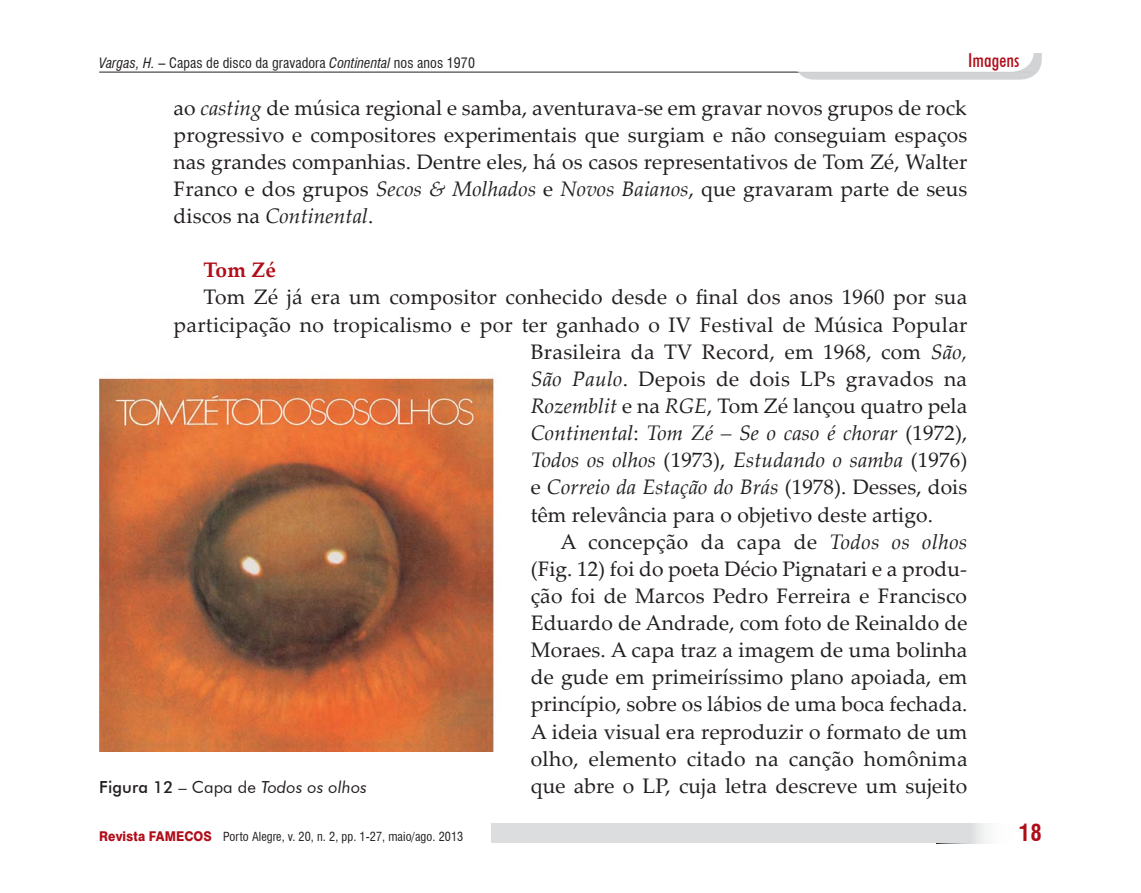
<style>
.page{position:relative;width:1141px;height:893px;background:#fff}
.page>*{position:absolute;margin:0;border:0;box-sizing:border-box;transform-origin:0 0}
.t1{font:700 condensed 22.75px "Swiss 721 BT";color:#b00d19}
.Texto{font:21px/27.1px "Palatino Linotype";letter-spacing:.015em;color:#231f20;text-align:justify}
.Text_1{font:21px/27.1px "Palatino Linotype";letter-spacing:.005em;color:#231f20;text-align:justify}
.Texto-2{font:italic 21px "Palatino Linotype";letter-spacing:.005em;color:#231f20}
.Texto-3{font:700 21px "Palatino Linotype";color:#b00d19}
.t2{font:500 condensed 19.25px "Futura BT";letter-spacing:.005em;color:#b00d19}
.Legenda{font:italic 16.62px "Futura BT";letter-spacing:.005em;color:#231f20}
.t3{font:condensed 14px "Swiss 721 BT";letter-spacing:.005em;color:#231f20}
.t4{font:condensed 12.25px "Swiss 721 BT";letter-spacing:.005em;color:#231f20}
.s1{font-style:italic}
.s2{font-style:normal}
.s3{font-weight:500;font-style:normal}
.s4{font-weight:800;font-stretch:normal;font-size:13.47px;color:#b00d19}
</style>
<div class="page">
<svg style="left:969px;top:823px;width:18px;height:20px"></svg>
<div style="left:491px;top:823px;width:478px;height:20px;background:#dcdddf"></div>
<hr style="left:99px;top:72px;width:934px;height:1px;background:#231f20">
<div style="left:794px;top:10px;width:248px;height:70px;background:#d1d2d4;border-radius:21px"></div>
<div style="left:782px;top:1px;width:251px;height:70px;background:#fff;border-radius:21px"></div>
<div style="left:781px;top:1px;width:253px;height:71px;border:2px solid #fff;border-radius:21px"></div>
<div style="left:1021px;top:1px;width:26px;height:51px;background:#fff"></div>
<img style="left:99px;top:377px;width:396px;height:375px">
<p class="t3" style="left:99px;top:54px;width:377px"><span class="s1">Vargas, H.</span> – Capas de disco da gravadora <span class="s1">Continental</span> nos anos 1970</p>
<p class="t2" style="left:968px;top:48px;width:53px">Imagens</p>
<p class="Text_1" style="left:174px;top:93px;width:795px">ao <span class="s1">casting</span> de música regional e samba, aventurava-se em gravar novos grupos de rock progressivo e compositores experimentais que surgiam e não conseguiam espaços nas grandes companhias. Dentre eles, há os casos representativos de Tom Zé, Walter Franco e dos grupos <span class="s1">Secos &amp; Molhados</span> e <span class="s1">Novos Baianos</span>, que gravaram parte de seus discos na <span class="s1">Continental</span>.</p>
<p class="Texto-3" style="left:203px;top:255px;width:74px">Tom Zé</p>
<p class="Texto" style="left:203px;top:283px;width:766px">Tom Zé já era um compositor conhecido desde o final dos anos 1960 por sua</p>
<p class="Texto" style="left:174px;top:310px;width:795px">participação no tropicalismo e por ter ganhado o IV Festival de Música Popular</p>
<p class="Texto" style="left:531px;top:337px;width:438px">Brasileira da TV Record, em 1968, com <span class="s1">São,</span></p>
<p class="Texto" style="left:531px;top:364px;width:438px"><span class="s1">São Paulo</span>. Depois de dois LPs gravados na</p>
<p class="Texto" style="left:531px;top:391px;width:438px"><span class="s1">Rozemblit</span> e na <span class="s1">RGE</span>, Tom Zé lançou quatro pela</p>
<p class="Texto-2" style="left:531px;top:418px;width:438px">Continental<span class="s2">:</span> Tom Zé – Se o caso é chorar <span class="s2">(1972),</span></p>
<p class="Texto-2" style="left:531px;top:445px;width:438px">Todos os olhos <span class="s2">(1973),</span> Estudando o samba <span class="s2">(1976)</span></p>
<p class="Texto-2" style="left:531px;top:472px;width:438px"><span class="s2">e</span> Correio da Estação do Brás <span class="s2">(1978). Desses, dois</span></p>
<p class="Texto" style="left:531px;top:500px;width:404px">têm relevância para o objetivo deste artigo.</p>
<p class="Texto" style="left:531px;top:527px;width:438px;text-indent:30px">A concepção da capa de <span class="s1">Todos os olhos </span>(Fig. 12) foi do poeta Décio Pignatari e a produ&shy;ção foi de Marcos Pedro Ferreira e Francisco Eduardo de Andrade, com foto de Reinaldo de Moraes. A capa traz a imagem de uma bolinha de gude em primeiríssimo plano apoiada, em princípio, sobre os lábios de uma boca fechada.<br>A ideia visual era reproduzir o formato de um olho, elemento citado na canção homônima</p>
<p class="Legenda" style="left:99px;top:777px;width:269px"><span class="s3">Figura 12</span> <span class="s2">– Capa de</span> Todos os olhos</p>
<p class="Texto" style="left:531px;top:771px;width:438px">que abre o LP, cuja letra descreve um sujeito</p>
<p class="t4" style="left:99px;top:829px;width:366px"><span class="s4">Revista FAMECOS</span> Porto Alegre, v. 20, n. 2, pp. 1-27, maio/ago. 2013</p>
<p class="t1" style="left:1019px;top:819px;width:24px">18</p>
</div>
